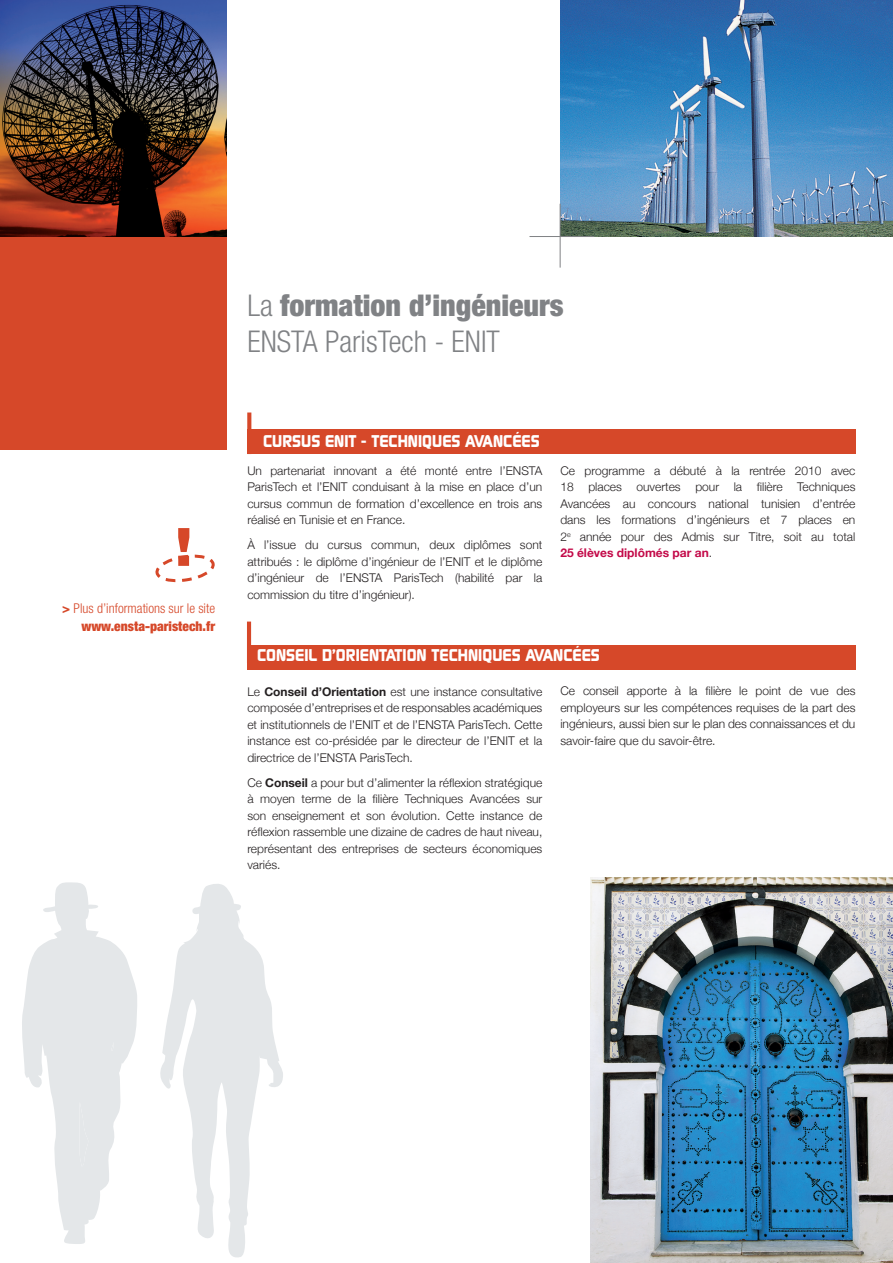
<style>
.page{position:relative;width:893px;height:1263px;background:#fff}
.page>*{position:absolute;margin:0;border:0;box-sizing:border-box;transform-origin:0 0}
.t1{font:900 52.5px "Helvetica";color:#d64829}
.t2{font:300 condensed 30px/36px "Helvetica Neue";color:#808285}
.t3{font:700 16.5px "Digital";color:#fff}
.t4{font:300 condensed 13.5px/18px "Helvetica Neue";color:#d64829;text-align:right}
.t5{font:300 12px/16.5px "Helvetica Neue";color:#231f20;text-align:justify}
.s1{font-weight:700}
.s2{font-weight:900}
.s3{font-weight:700;color:#c30a49}
</style>
<div class="page">
<svg style="left:160px;top:884px;width:123px;height:373px"></svg>
<svg style="left:22px;top:882px;width:115px;height:362px"></svg>
<div style="left:0;top:236px;width:226px;height:214px;background:#d64829"></div>
<div style="left:247px;top:430px;width:608px;height:24px;background:#d64829"></div>
<hr style="left:247px;top:412px;width:4px;height:42px;background:#d64829">
<svg style="left:155px;top:554px;width:60px;height:29px"></svg>
<img style="left:590px;top:877px;width:303px;height:386px">
<div style="left:247px;top:645px;width:608px;height:24px;background:#d64829"></div>
<hr style="left:247px;top:621px;width:4px;height:42px;background:#d64829">
<img style="left:0;top:0;width:226px;height:237px">
<img style="left:561px;top:0;width:332px;height:236px">
<hr style="left:560px;top:204px;width:1px;height:64px;background:#808285">
<hr style="left:529px;top:236px;width:65px;height:1px;background:#808285">
<h1 class="t1" style="left:175px;top:513px;width:19px">!</h1>
<p class="t4" style="left:62px;top:599px;width:154px"><span class="s1">&gt;</span> Plus d’informations sur le site <span class="s2">www.ensta-paristech.fr</span></p>
<h2 class="t2" style="left:247px;top:287px;width:318px">La <span class="s2">formation d’ingénieurs<br></span>ENSTA ParisTech - ENIT</h2>
<h3 class="t3" style="left:263px;top:431px;width:278px">CURSUS ENIT - TECHNIQUES AVANCÉES</h3>
<p class="t5" style="left:247px;top:461px;width:297px">Un partenariat innovant a été monté entre l’ENSTA ParisTech et l’ENIT conduisant à la mise en place d’un cursus commun de formation d’excellence en trois ans réalisé en Tunisie et en France.</p>
<p class="t5" style="left:247px;top:536px;width:297px">À l’issue du cursus commun, deux diplômes sont attribués : le diplôme d’ingénieur de l’ENIT et le diplôme d’ingénieur de l’ENSTA ParisTech (habilité par la commission du titre d’ingénieur).</p>
<p class="t5" style="left:560px;top:461px;width:297px">Ce programme a débuté à la rentrée 2010 avec 18 places ouvertes pour la filière Techniques Avancées au concours national tunisien d’entrée dans les formations d’ingénieurs et 7 places en 2<sup>e</sup> année pour des Admis sur Titre, soit au total <span class="s3">25 élèves diplômés par an</span>.</p>
<h3 class="t3" style="left:257px;top:645px;width:344px">CONSEIL D’ORIENTATION TECHNIQUES AVANCÉES</h3>
<p class="t5" style="left:247px;top:682px;width:297px">Le <span class="s1">Conseil d’Orientation</span> est une instance consultative composée d’entreprises et de responsables académiques et institutionnels de l’ENIT et de l’ENSTA ParisTech. Cette instance est co-présidée par le directeur de l’ENIT et la directrice de l’ENSTA ParisTech.</p>
<p class="t5" style="left:247px;top:773px;width:297px">Ce <span class="s1">Conseil</span> a pour but d’alimenter la réflexion stratégique à moyen terme de la filière Techniques Avancées sur son enseignement et son évolution. Cette instance de réflexion rassemble une dizaine de cadres de haut niveau, représentant des entreprises de secteurs économiques variés.</p>
<p class="t5" style="left:560px;top:682px;width:297px">Ce conseil apporte à la filière le point de vue des employeurs sur les compétences requises de la part des ingénieurs, aussi bien sur le plan des connaissances et du savoir-faire que du savoir-être.</p>
</div>
